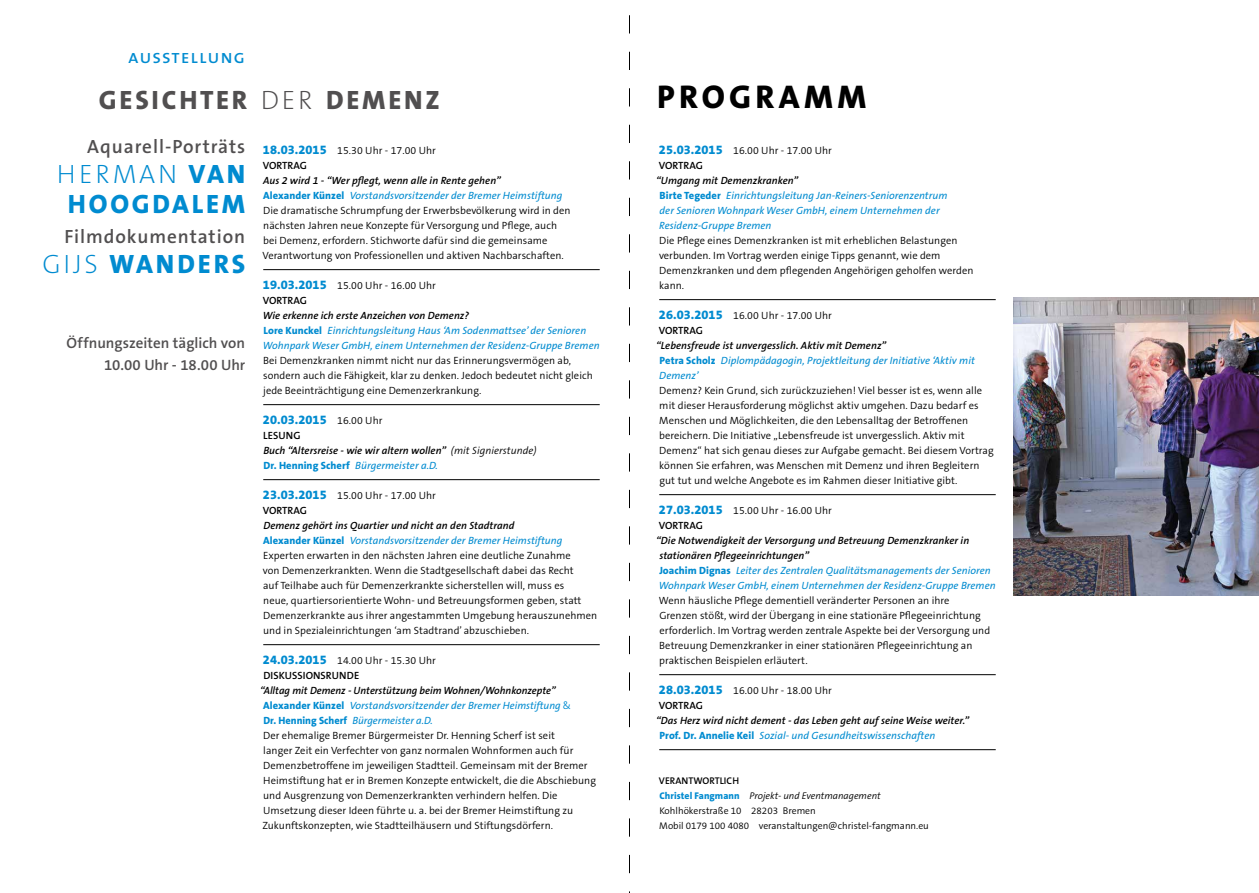
<style>
.page{position:relative;width:1259px;height:893px;background:#fff}
.page>*{position:absolute;margin:0;border:0;box-sizing:border-box;transform-origin:0 0}
.t1{font:800 33px "The Sans B8";letter-spacing:.125em;color:#000}
.t2{font:800 26.7px "The Sans B8";letter-spacing:.105em;color:#008bd0}
.t3{font:800 26.7px "The Sans B8";color:#514f50}
.t4{font:200 26.7px "The Sans B2";letter-spacing:.105em;color:#008bd0}
.t5{font:600 19.2px "The Sans B6";letter-spacing:.05em;color:#514f50}
.t6{font:19.2px "The Sans Caps";letter-spacing:.05em;color:#008bd0}
.t7{font:600 15px/22.5px "The Sans B6";color:#514f50;text-align:right}
.t8{font:800 12.75px "The Sans B8";letter-spacing:.005em;color:#008bd0}
.t9{font:300 10.5px/15px "The Sans B4";letter-spacing:.005em;color:#000}
.t10{font:italic 10.5px/15px "The Sans B5 Plain";letter-spacing:.005em;color:#008bd0}
.t11{font:italic 600 10.5px/15px "The Sans B6";letter-spacing:.005em;color:#000}
.t12{font:600 10.5px "The Sans B6";letter-spacing:-.025em;color:#000}
.t13{font:300 9.75px/15px "The Sans B4";color:#000}
.t14{font:600 9.75px "The Sans B6";color:#000}
.s1{font-family:"The Sans B2";font-weight:200}
.s2{font-family:"The Sans B8";font-weight:800}
.s3{font-family:"The Sans B8";font-weight:800;font-size:12.75px;color:#008bd0}
.s4{font-family:"The Sans B8";font-weight:800;font-style:normal}
.s5{font-family:"The Sans B4";font-weight:300;font-size:10.5px;color:#000}
.s6{font-style:normal}
.s7{font-family:"The Sans B4";font-weight:300}
.s8{font-family:"The Sans B4";font-weight:300;font-style:normal}
.s9{font-family:"The Sans B8";font-weight:800;color:#008bd0}
.s10{font-style:italic}
</style>
<div class="page">
<svg style="left:629px;top:15px;width:1px;height:878px"></svg>
<hr style="left:263px;top:269px;width:337px;height:1px;background:#000">
<hr style="left:263px;top:404px;width:337px;height:1px;background:#000">
<hr style="left:263px;top:479px;width:337px;height:1px;background:#000">
<hr style="left:263px;top:644px;width:337px;height:1px;background:#000">
<hr style="left:659px;top:299px;width:336px;height:1px;background:#000">
<hr style="left:659px;top:494px;width:336px;height:1px;background:#000">
<hr style="left:659px;top:674px;width:336px;height:1px;background:#000">
<hr style="left:659px;top:749px;width:336px;height:1px;background:#000">
<img style="left:1013px;top:297px;width:246px;height:299px">
<h3 class="t6" style="left:128px;top:41px;width:118px">ausstellung</h3>
<h2 class="t3" style="left:99px;top:86px;width:18px">ges</h2>
<h2 class="t3" style="left:151px;top:86px;width:195px">ichter <span class="s1">der</span> demen</h2>
<h2 class="t3" style="left:425px;top:86px;width:16px">z</h2>
<h1 class="t1" style="left:657px;top:80px;width:210px">PROGRAMM</h1>
<h3 class="t5" style="left:87px;top:137px;width:159px">AQUARELL-PORTRÄTS</h3>
<h2 class="t4" style="left:57px;top:160px;width:190px">HERMAN <span class="s2">VAN</span></h2>
<h2 class="t2" style="left:68px;top:190px;width:179px">HOOGDALEM</h2>
<h3 class="t5" style="left:64px;top:227px;width:182px">FILMDOKUMENTATION</h3>
<h2 class="t2" style="left:42px;top:250px;width:204px"><span class="s1">GIJS</span> WANDERS</h2>
<h3 class="t7" style="left:67px;top:332px;width:180px">ÖFFNUNGSZEITEN TÄGLICH VON<br>10.00 UHR - 18.00 UHR</h3>
<p class="t9" style="left:263px;top:143px;width:174px"><span class="s3">18.03.2015</span> 15.30 Uhr - 17.00 Uhr</p>
<p class="t12" style="left:263px;top:159px;width:14px">VORTRAG</p>
<p class="t11" style="left:263px;top:173px;width:239px">Aus 2 wird 1 - “Wer pflegt, wenn alle in Rente gehen”</p>
<p class="t10" style="left:263px;top:188px;width:301px"><span class="s4">Alexander Künzel</span> Vorstandsvorsitzender der Bremer Heimstiftung</p>
<p class="t9" style="left:262px;top:203px;width:309px">Die dramatische Schrumpfung der Erwerbsbevölkerung wird in den nächsten Jahren neue Konzepte für Versorgung und Pflege, auch bei Demenz, erfordern. Stichworte dafür sind die gemeinsame Verantwortung von Professionellen und aktiven Nachbarschaften.</p>
<p class="t9" style="left:263px;top:278px;width:174px"><span class="s3">19.03.2015</span> 15.00 Uhr - 16.00 Uhr</p>
<p class="t12" style="left:263px;top:294px;width:14px">VORTRAG</p>
<p class="t11" style="left:263px;top:308px;width:208px">Wie erkenne ich erste Anzeichen von Demenz?</p>
<p class="t10" style="left:263px;top:323px;width:338px"><span class="s4">Lore Kunckel</span> Einrichtungsleitung Haus ‘Am Sodenmattsee’ der Senioren<br>Wohnpark Weser GmbH, einem Unternehmen der Residenz-Gruppe Bremen</p>
<p class="t9" style="left:263px;top:353px;width:331px">Bei Demenzkranken nimmt nicht nur das Erinnerungsvermögen ab, sondern auch die Fähigkeit, klar zu denken. Jedoch bedeutet nicht gleich jede Beeinträchtigung eine Demenzerkrankung.</p>
<p class="t8" style="left:263px;top:412px;width:121px">20.03.2015 <span class="s5">16.00 Uhr</span></p>
<p class="t11" style="left:263px;top:428px;width:275px"><span class="s6">LESUNG<br></span>Buch “Altersreise - wie wir altern wollen” <span class="s7">(mit Signierstunde)</span></p>
<p class="t10" style="left:263px;top:458px;width:176px"><span class="s4">Dr. Henning Scherf</span> Bürgermeister a.D.</p>
<p class="t9" style="left:263px;top:488px;width:174px"><span class="s3">23.03.2015</span> 15.00 Uhr - 17.00 Uhr</p>
<p class="t12" style="left:263px;top:504px;width:14px">VORTRAG</p>
<p class="t11" style="left:263px;top:518px;width:252px">Demenz gehört ins Quartier und nicht an den Stadtrand</p>
<p class="t10" style="left:263px;top:533px;width:301px"><span class="s4">Alexander Künzel</span> Vorstandsvorsitzender der Bremer Heimstiftung</p>
<p class="t9" style="left:263px;top:548px;width:336px">Experten erwarten in den nächsten Jahren eine deutliche Zunahme<br>von Demenzerkrankten. Wenn die Stadtgesellschaft dabei das Recht<br>auf Teilhabe auch für Demenzerkrankte sicherstellen will, muss es<br>neue, quartiersorientierte Wohn- und Betreuungsformen geben, statt Demenzerkrankte aus ihrer angestammten Umgebung herauszunehmen und in Spezialeinrichtungen ‘am Stadtrand’ abzuschieben.</p>
<p class="t9" style="left:263px;top:653px;width:174px"><span class="s3">24.03.2015</span> 14.00 Uhr - 15.30 Uhr</p>
<p class="t12" style="left:263px;top:669px;width:14px">DISKUSSIONSRUNDE</p>
<p class="t11" style="left:260px;top:683px;width:297px">“Alltag mit Demenz - Unterstützung beim Wohnen/Wohnkonzepte”</p>
<p class="t10" style="left:263px;top:698px;width:309px"><span class="s4">Alexander Künzel</span> Vorstandsvorsitzender der Bremer Heimstiftung <span class="s8">&amp;<br></span><span class="s4">Dr. Henning Scherf</span> Bürgermeister a.D.</p>
<p class="t9" style="left:262px;top:728px;width:335px">Der ehemalige Bremer Bürgermeister Dr. Henning Scherf ist seit<br>langer Zeit ein Verfechter von ganz normalen Wohnformen auch für Demenzbetroffene im jeweiligen Stadtteil. Gemeinsam mit der Bremer Heimstiftung hat er in Bremen Konzepte entwickelt, die die Abschiebung und Ausgrenzung von Demenzerkrankten verhindern helfen. Die Umsetzung dieser Ideen führte u. a. bei der Bremer Heimstiftung zu Zukunftskonzepten, wie Stadtteilhäusern und Stiftungsdörfern.</p>
<p class="t9" style="left:659px;top:143px;width:174px"><span class="s3">25.03.2015</span> 16.00 Uhr - 17.00 Uhr</p>
<p class="t12" style="left:659px;top:159px;width:14px">VORTRAG</p>
<p class="t11" style="left:656px;top:173px;width:144px">“Umgang mit Demenzkranken”</p>
<p class="t10" style="left:659px;top:188px;width:290px"><span class="s4">Birte Tegeder</span> Einrichtungsleitung Jan-Reiners-Seniorenzentrum der Senioren Wohnpark Weser GmbH, einem Unternehmen der<br>Residenz-Gruppe Bremen</p>
<p class="t9" style="left:659px;top:233px;width:316px">Die Pflege eines Demenzkranken ist mit erheblichen Belastungen verbunden. Im Vortrag werden einige Tipps genannt, wie dem Demenzkranken und dem pflegenden Angehörigen geholfen werden kann.</p>
<p class="t9" style="left:659px;top:308px;width:174px"><span class="s3">26.03.2015</span> 16.00 Uhr - 17.00 Uhr</p>
<p class="t12" style="left:659px;top:324px;width:14px">VORTRAG</p>
<p class="t11" style="left:656px;top:338px;width:232px">“Lebensfreude ist unvergesslich. Aktiv mit Demenz”</p>
<p class="t10" style="left:659px;top:353px;width:317px"><span class="s4">Petra Scholz</span> Diplompädagogin, Projektleitung der Initiative ‘Aktiv mit<br>Demenz’</p>
<p class="t9" style="left:659px;top:383px;width:336px">Demenz? Kein Grund, sich zurückzuziehen! Viel besser ist es, wenn alle mit dieser Herausforderung möglichst aktiv umgehen. Dazu bedarf es Menschen und Möglichkeiten, die den Lebensalltag der Betroffenen bereichern. Die Initiative „Lebensfreude ist unvergesslich. Aktiv mit Demenz“ hat sich genau dieses zur Aufgabe gemacht. Bei diesem Vortrag können Sie erfahren, was Menschen mit Demenz und ihren Begleitern gut tut und welche Angebote es im Rahmen dieser Initiative gibt.</p>
<p class="t9" style="left:659px;top:503px;width:174px"><span class="s3">27.03.2015</span> 15.00 Uhr - 16.00 Uhr</p>
<p class="t12" style="left:659px;top:519px;width:14px">VORTRAG</p>
<p class="t11" style="left:659px;top:533px;width:311px;text-indent:-3px">“Die Notwendigkeit der Versorgung und Betreuung Demenzkranker in stationären Pflegeeinrichtungen”</p>
<p class="t10" style="left:659px;top:563px;width:338px"><span class="s4">Joachim Dignas</span> Leiter des Zentralen Qualitätsmanagements der Senioren<br>Wohnpark Weser GmbH, einem Unternehmen der Residenz-Gruppe Bremen</p>
<p class="t9" style="left:659px;top:593px;width:333px">Wenn häusliche Pflege dementiell veränderter Personen an ihre Grenzen stößt, wird der Übergang in eine stationäre Pflegeeinrichtung erforderlich. Im Vortrag werden zentrale Aspekte bei der Versorgung und Betreuung Demenzkranker in einer stationären Pflegeeinrichtung an praktischen Beispielen erläutert.</p>
<p class="t9" style="left:659px;top:683px;width:174px"><span class="s3">28.03.2015</span> 16.00 Uhr - 18.00 Uhr</p>
<p class="t12" style="left:659px;top:699px;width:14px">VORTRAG</p>
<p class="t11" style="left:656px;top:713px;width:314px">“Das Herz wird nicht dement - das Leben geht auf seine Weise weiter.”</p>
<p class="t10" style="left:659px;top:728px;width:277px"><span class="s4">Prof. Dr. Annelie Keil</span> Sozial- und Gesundheitswissenschaften</p>
<p class="t14" style="left:659px;top:775px;width:13px">VERANT</p>
<p class="t14" style="left:693px;top:775px;width:15px">WORTLI</p>
<p class="t14" style="left:726px;top:775px;width:14px">CH</p>
<p class="t13" style="left:659px;top:788px;width:271px"><span class="s9">Christel Fangmann</span> <span class="s10">Projekt- und Eventmanagement<br></span>Kohlhökerstraße 10 28203 Bremen<br>Mobil 0179 100 4080 veranstaltungen@christel-fangmann.eu</p>
</div>
